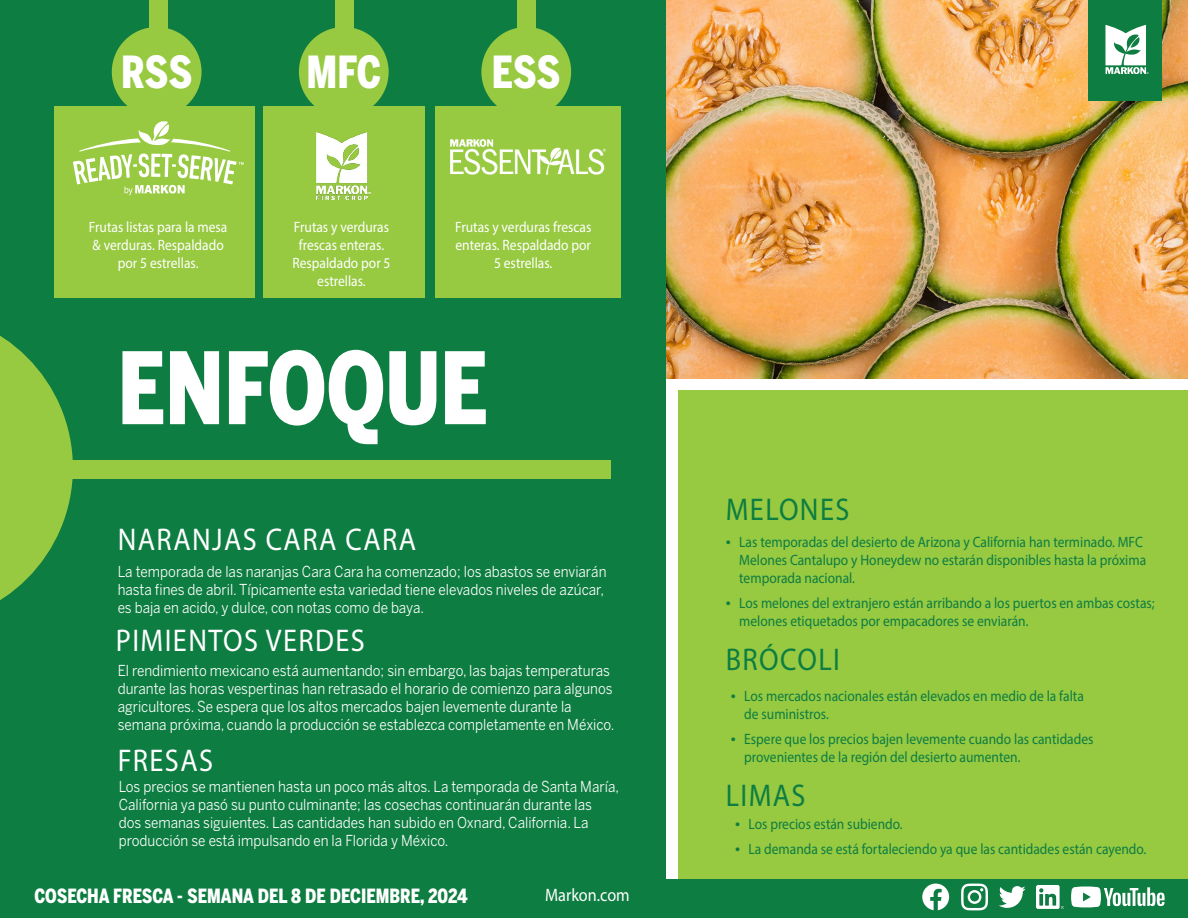
<style>
.page{position:relative;width:1188px;height:918px;background:#fff}
.page>*{position:absolute;margin:0;border:0;box-sizing:border-box;transform-origin:0 0}
.t1{font:900 98.7px "Benton Sans Cond";color:#fff;scale:.9 1}
.t2{font:900 43.95px "Benton Sans Cond";letter-spacing:-.01em;color:#fff;scale:.9 1}
.t3{font:31.5px "Myriad Pro";letter-spacing:.05em;color:#fff;scale:.9 1}
.t4{font:31.5px "Myriad Pro";letter-spacing:.05em;color:#0d7d41;scale:.9 1}
.t5{font:900 19.5px "Benton Sans Cond";color:#fff;scale:.9 1}
.t6{font:18px "Myriad Pro";color:#fff;scale:.9 1}
.t7{font:15px/18px "Benton Sans";color:#fff;scale:.9 1}
.t8{font:15px/18px "Myriad Pro";color:#0d7d41;scale:.9 1}
.t9{font:15px/18px "Myriad Pro";color:#fff;text-align:center;scale:.9 1}
.s1{font-size:18px}
</style>
<div class="page">
<img style="left:665px;top:0;width:523px;height:379px">
<div style="left:0;top:0;width:665px;height:918px;background:#0d7d41"></div>
<div style="left:1089px;top:0;width:73px;height:100px;background:#0d7d41"></div>
<svg style="left:0;top:335px;width:73px;height:265px"></svg>
<div style="left:0;top:461px;width:610px;height:18px;background:#97c941"></div>
<div style="left:678px;top:390px;width:510px;height:528px;background:#97c941"></div>
<div style="left:0;top:879px;width:1188px;height:39px;background:#0d7d41"></div>
<svg style="left:922px;top:884px;width:27px;height:26px"></svg>
<svg style="left:961px;top:884px;width:27px;height:26px"></svg>
<svg style="left:999px;top:886px;width:27px;height:22px"></svg>
<img style="left:1036px;top:886px;width:27px;height:22px">
<svg style="left:1071px;top:887px;width:94px;height:20px"></svg>
<svg style="left:1105px;top:25px;width:44px;height:48px"></svg>
<div style="left:149px;top:0;width:18px;height:39px;background:#97c941"></div>
<div style="left:335px;top:0;width:18px;height:39px;background:#97c941"></div>
<div style="left:517px;top:0;width:18px;height:39px;background:#97c941"></div>
<div style="left:112px;top:27px;width:90px;height:90px;background:#97c941;border-radius:50%"></div>
<div style="left:299px;top:27px;width:90px;height:90px;background:#97c941;border-radius:50%"></div>
<div style="left:481px;top:27px;width:90px;height:90px;background:#97c941;border-radius:50%"></div>
<div style="left:54px;top:106px;width:201px;height:191px;background:#97c941"></div>
<div style="left:263px;top:106px;width:162px;height:191px;background:#97c941"></div>
<div style="left:435px;top:106px;width:186px;height:191px;background:#97c941"></div>
<svg style="left:73px;top:121px;width:171px;height:74px"></svg>
<img style="left:317px;top:132px;width:54px;height:68px">
<img style="left:450px;top:140px;width:155px;height:35px">
<h2 class="t2" style="left:121px;top:46px;width:81px">RSS</h2>
<h2 class="t2" style="left:307px;top:46px;width:84px">MFC</h2>
<h2 class="t2" style="left:492px;top:46px;width:78px">ESS</h2>
<p class="t9" style="left:89px;top:218px;width:155px">Frutas listas para la mesa &amp; verduras. Respaldado por 5 estrellas.</p>
<p class="t9" style="left:292px;top:218px;width:111px">Frutas y verduras frescas enteras.<br>Respaldado por 5 estrellas.</p>
<p class="t9" style="left:455px;top:218px;width:153px">Frutas y verduras frescas enteras. Respaldado por<br>5 estrellas.</p>
<h1 class="t1" style="left:118px;top:330px;width:413px">ENFOQUE</h1>
<h3 class="t3" style="left:118px;top:520px;width:333px">NARANJAS CARA CARA</h3>
<p class="t7" style="left:118px;top:562px;width:545px">La temporada de las naranjas Cara Cara ha comenzado; los abastos se enviarán hasta fines de abril. Típicamente esta variedad tiene elevados niveles de azúcar, es baja en acido, y dulce, con notas como de baya.</p>
<h3 class="t3" style="left:116px;top:621px;width:278px">PIMIENTOS VERDES</h3>
<p class="t7" style="left:118px;top:662px;width:554px">El rendimiento mexicano está aumentando; sin embargo, las bajas temperaturas durante las horas vespertinas han retrasado el horario de comienzo para algunos agricultores. Se espera que los altos mercados bajen levemente durante la semana próxima, cuando la producción se establezca completamente en México.</p>
<h3 class="t3" style="left:118px;top:741px;width:107px">FRESAS</h3>
<p class="t7" style="left:119px;top:778px;width:557px">Los precios se mantienen hasta un poco más altos. La temporada de Santa María, California ya pasó su punto culminante; las cosechas continuarán durante las<br>dos semanas siguientes. Las cantidades han subido en Oxnard, California. La producción se está impulsando en la Florida y México.</p>
<h3 class="t5" style="left:34px;top:884px;width:483px">COSECHA FRESCA - SEMANA DEL 8 DE DECIEMBRE, 2024</h3>
<p class="t6" style="left:545px;top:884px;width:96px">Markon.com</p>
<h3 class="t4" style="left:726px;top:490px;width:139px">MELONES</h3>
<p class="t8" style="left:739px;top:533px;width:454px;text-indent:-14px"><span class="s1">•</span> Las temporadas del desierto de Arizona y California han terminado. MFC<br>Melones Cantalupo y Honeydew no estarán disponibles hasta la próxima temporada nacional.</p>
<p class="t8" style="left:739px;top:593px;width:463px;text-indent:-14px"><span class="s1">•</span> Los melones del extranjero están arribando a los puertos en ambas costas; melones etiquetados por empacadores se enviarán.</p>
<h3 class="t4" style="left:726px;top:640px;width:128px">BRÓCOLI</h3>
<p class="t8" style="left:744px;top:687px;width:379px;text-indent:-14px"><span class="s1">•</span> Los mercados nacionales están elevados en medio de la falta de suministros.</p>
<p class="t8" style="left:744px;top:730px;width:390px;text-indent:-14px"><span class="s1">•</span> Espere que los precios bajen levemente cuando las cantidades provenientes de la región del desierto aumenten.</p>
<h3 class="t4" style="left:726px;top:776px;width:90px">LIMAS</h3>
<p class="t8" style="left:735px;top:815px;width:188px"><span class="s1">•</span> Los precios están subiendo.</p>
<p class="t8" style="left:735px;top:839px;width:459px"><span class="s1">•</span> La demanda se está fortaleciendo ya que las cantidades están cayendo.</p>
</div>
